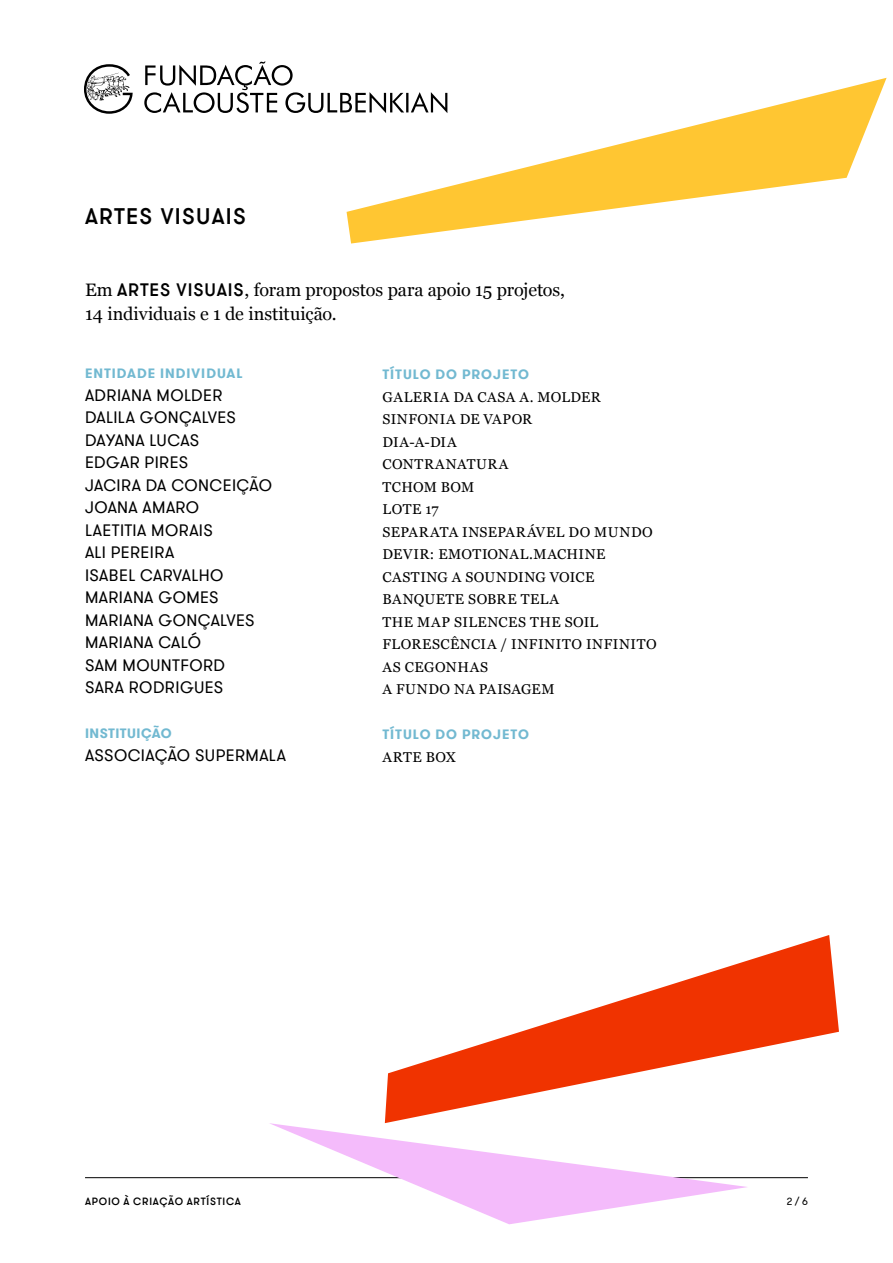
<style>
.page{position:relative;width:893px;height:1263px;background:#fff}
.page>*{position:absolute;margin:0;border:0;box-sizing:border-box;transform-origin:0 0}
.t1{font:500 22.5px "GT Walsheim";letter-spacing:.06em;color:#000}
.t2{font:18px/24px "Georgia";color:#000}
.t3{font:16.5px/22.5px "GT Walsheim";letter-spacing:.025em;color:#000}
.t4{font:14.25px/22.5px "Georgia";letter-spacing:.03em;color:#000}
.t5{font:700 13.5px "GT Walsheim";letter-spacing:.065em;color:#72b9d1}
.t6{font:700 13.5px "GT Walsheim";letter-spacing:.03em;color:#72b9d1}
.t7{font:500 10.5px "GT Walsheim";letter-spacing:.07em;color:#000}
.t8{font:10.5px "GT Walsheim";color:#000}
.s1{font-family:"GT Walsheim";font-weight:500}
</style>
<div class="page">
<hr style="left:85px;top:1177px;width:723px;height:1px;background:#000">
<svg style="left:144px;top:61px;width:203px;height:52px"></svg>
<svg style="left:84px;top:64px;width:49px;height:50px"></svg>
<svg style="left:347px;top:78px;width:540px;height:166px"></svg>
<svg style="left:269px;top:1123px;width:479px;height:101px"></svg>
<svg style="left:385px;top:935px;width:454px;height:188px"></svg>
<h1 class="t1" style="left:85px;top:202px;width:162px">ARTES VISUAIS</h1>
<p class="t2" style="left:85px;top:277px;width:482px">Em <span class="s1">ARTES VISUAIS</span>, foram propostos para apoio 15 projetos,<br>14 individuais e 1 de instituição.</p>
<p class="t5" style="left:85px;top:365px;width:159px">ENTIDADE INDIVIDUAL</p>
<p class="t3" style="left:85px;top:383px;width:189px">ADRIANA MOLDER<br>DALILA GONÇALVES<br>DAYANA LUCAS<br>EDGAR PIRES<br>JACIRA DA CONCEIÇÃO<br>JOANA AMARO<br>LAETITIA MORAIS<br>ALI PEREIRA<br>ISABEL CARVALHO<br>MARIANA GOMES<br>MARIANA GONÇALVES<br>MARIANA CALÓ<br>SAM MOUNTFORD<br>SARA RODRIGUES</p>
<p class="t6" style="left:85px;top:725px;width:88px">INSTITUIÇÃO</p>
<p class="t3" style="left:85px;top:743px;width:202px">ASSOCIAÇÃO SUPERMALA</p>
<p class="t5" style="left:383px;top:366px;width:148px">TÍTULO DO PROJETO</p>
<p class="t4" style="left:383px;top:385px;width:276px">GALERIA DA CASA A. MOLDER<br>SINFONIA DE VAPOR<br>DIA-A-DIA<br>CONTRANATURA<br>TCHOM BOM<br>LOTE 17<br>SEPARATA INSEPARÁVEL DO MUNDO<br>DEVIR: EMOTIONAL.MACHINE<br>CASTING A SOUNDING VOICE<br>BANQUETE SOBRE TELA<br>THE MAP SILENCES THE SOIL<br>FLORESCÊNCIA / INFINITO INFINITO<br>AS CEGONHAS<br>A FUNDO NA PAISAGEM</p>
<p class="t5" style="left:383px;top:726px;width:148px">TÍTULO DO PROJETO</p>
<p class="t4" style="left:383px;top:745px;width:75px">ARTE BOX</p>
<p class="t7" style="left:85px;top:1194px;width:157px">APOIO À CRIAÇÃO ARTÍSTICA</p>
<p class="t8" style="left:787px;top:1194px;width:23px">2 / 6</p>
</div>
